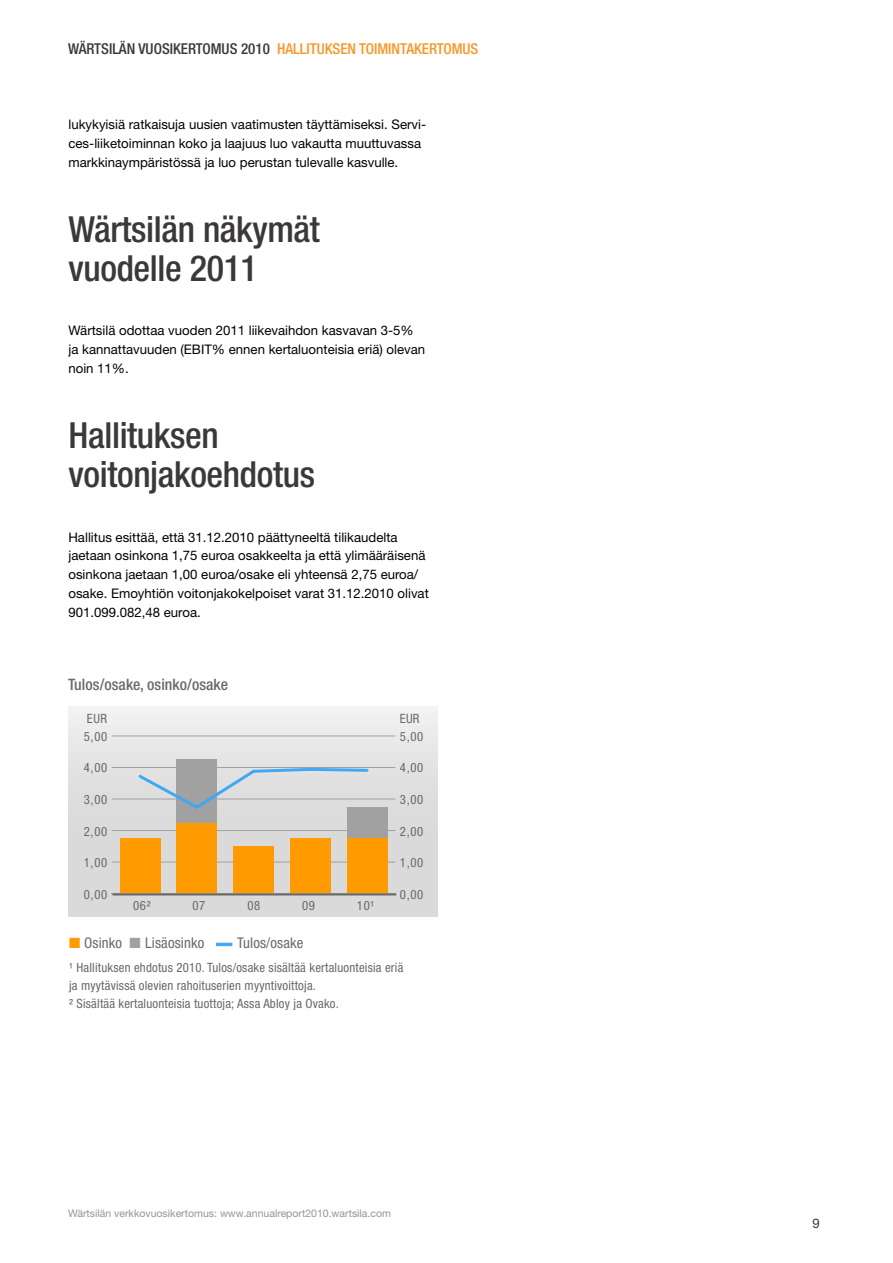
<style>
.page{position:relative;width:893px;height:1263px;background:#fff}
.page>*{position:absolute;margin:0;border:0;box-sizing:border-box;transform-origin:0 0}
.t1{font:500 condensed 36px/39px "Helvetica Neue LT Std";letter-spacing:-.01em;color:#3b3839}
.t2{font:500 condensed 15.75px "Helvetica Neue LT Std";letter-spacing:.005em;color:#6a6969}
.t3{font:500 condensed 15px "Helvetica Neue LT Std";color:#3b3839}
.t4{font:500 condensed 15px "Helvetica Neue LT Std";color:#f89728}
.t5{font:condensed 14.85px "Helvetica Neue LT Std";letter-spacing:.01em;color:#696969}
.t6{font:13.2px/18.8px "Helvetica Neue LT Std";color:#000}
.t7{font:13.2px "Helvetica Neue LT Std";color:#3b3839}
.t8{font:condensed 12.75px/17.7px "Helvetica Neue LT Std";letter-spacing:.015em;color:#696969}
.t9{font:10.5px "Helvetica Neue LT Std";color:#939598}
.s1{color:#f89728}
.s2{color:#ff9b00}
.s3{color:#a1a1a1}
</style>
<div class="page">
<div style="left:68px;top:707px;width:369px;height:209px;background:linear-gradient(to bottom,#ececec,#d3d3d3)"></div>
<hr style="left:112px;top:861px;width:283px;height:1px;background:#a1a1a1">
<hr style="left:112px;top:830px;width:283px;height:1px;background:#a1a1a1">
<hr style="left:112px;top:798px;width:283px;height:1px;background:#a1a1a1">
<hr style="left:112px;top:767px;width:283px;height:1px;background:#a1a1a1">
<hr style="left:112px;top:735px;width:283px;height:1px;background:#a1a1a1">
<div style="left:176px;top:760px;width:41px;height:63px;background:#a1a1a1"></div>
<div style="left:347px;top:807px;width:40px;height:31px;background:#a1a1a1"></div>
<div style="left:120px;top:838px;width:41px;height:55px;background:#ff9b00"></div>
<div style="left:176px;top:823px;width:41px;height:70px;background:#ff9b00"></div>
<div style="left:233px;top:846px;width:41px;height:47px;background:#ff9b00"></div>
<div style="left:290px;top:838px;width:41px;height:55px;background:#ff9b00"></div>
<div style="left:347px;top:838px;width:40px;height:55px;background:#ff9b00"></div>
<svg style="left:136px;top:766px;width:234px;height:45px"></svg>
<hr style="left:112px;top:893px;width:284px;height:2px;background:#696969">
<div style="left:216px;top:943px;width:16px;height:3px;border:1px solid #3fa8f4"></div>
<svg style="left:217px;top:943px;width:15px;height:3px"></svg>
<p class="t3" style="left:68px;top:40px;width:233px">WÄRTSILÄN VUOSIKERTOMUS 2010 <span class="s1">Hallituksen</span></p>
<p class="t4" style="left:359px;top:40px;width:8px">toimint</p>
<p class="t4" style="left:406px;top:40px;width:17px">akertomus</p>
<p class="t6" style="left:68px;top:115px;width:359px">lukykyisiä ratkaisuja uusien vaatimusten täyttämiseksi. Servi&shy;ces-liiketoiminnan koko ja laajuus luo vakautta muuttuvassa markkinaympäristössä ja luo perustan tulevalle kasvulle.</p>
<h1 class="t1" style="left:68px;top:209px;width:253px">Wärtsilän näkymät vuodelle 2011</h1>
<p class="t6" style="left:68px;top:321px;width:358px">Wärtsilä odottaa vuoden 2011 liikevaihdon kasvavan 3-5% ja kannattavuuden (EBIT% ennen kertaluonteisia eriä) olevan noin 11%.</p>
<h1 class="t1" style="left:68px;top:415px;width:248px">Hallituksen voitonjakoehdotus</h1>
<p class="t6" style="left:68px;top:527px;width:362px">Hallitus esittää, että 31.12.2010 päättyneeltä tilikaudelta jaetaan osinkona 1,75 euroa osakkeelta ja että ylimääräisenä osinkona jaetaan 1,00 euroa/osake eli yhteensä 2,75 euroa/ osake. Emoyhtiön voitonjakokelpoiset varat 31.12.2010 olivat 901.099.082,48 euroa.</p>
<p class="t2" style="left:68px;top:675px;width:162px">Tulos/osake, osinko/osake</p>
<p class="t8" style="left:87px;top:710px;width:22px">EUR</p>
<p class="t8" style="left:400px;top:710px;width:21px">EUR</p>
<p class="t8" style="left:84px;top:727px;width:25px">5,00</p>
<p class="t8" style="left:400px;top:727px;width:25px">5,00</p>
<p class="t8" style="left:84px;top:759px;width:25px">4,00</p>
<p class="t8" style="left:400px;top:759px;width:25px">4,00</p>
<p class="t8" style="left:84px;top:790px;width:25px">3,00</p>
<p class="t8" style="left:400px;top:790px;width:25px">3,00</p>
<p class="t8" style="left:84px;top:822px;width:25px">2,00</p>
<p class="t8" style="left:400px;top:822px;width:25px">2,00</p>
<p class="t8" style="left:84px;top:854px;width:25px">1,00</p>
<p class="t8" style="left:400px;top:853px;width:25px">1,00</p>
<p class="t8" style="left:84px;top:885px;width:25px">0,00</p>
<p class="t8" style="left:133px;top:896px;width:19px">06²</p>
<p class="t8" style="left:193px;top:896px;width:14px">07</p>
<p class="t8" style="left:247px;top:896px;width:14px">08</p>
<p class="t8" style="left:302px;top:896px;width:14px">09</p>
<p class="t8" style="left:357px;top:896px;width:19px">10¹</p>
<p class="t8" style="left:400px;top:885px;width:25px">0,00</p>
<p class="t5" style="left:69px;top:934px;width:137px"><span class="s2">■</span> Osinko <span class="s3">■</span> Lisäosinko</p>
<p class="t5" style="left:237px;top:934px;width:68px">Tulos/osake</p>
<p class="t8" style="left:69px;top:959px;width:336px">¹ Hallituksen ehdotus 2010. Tulos/osake sisältää kertaluonteisia eriä ja myytävissä olevien rahoituserien myyntivoittoja.<br>² Sisältää kertaluonteisia tuottoja; Assa Abloy ja Ovako.</p>
<p class="t9" style="left:68px;top:1207px;width:325px">Wärtsilän verkkovuosikertomus: www.annualreport2010.wartsila.com</p>
<p class="t7" style="left:812px;top:1215px;width:9px">9</p>
</div>
